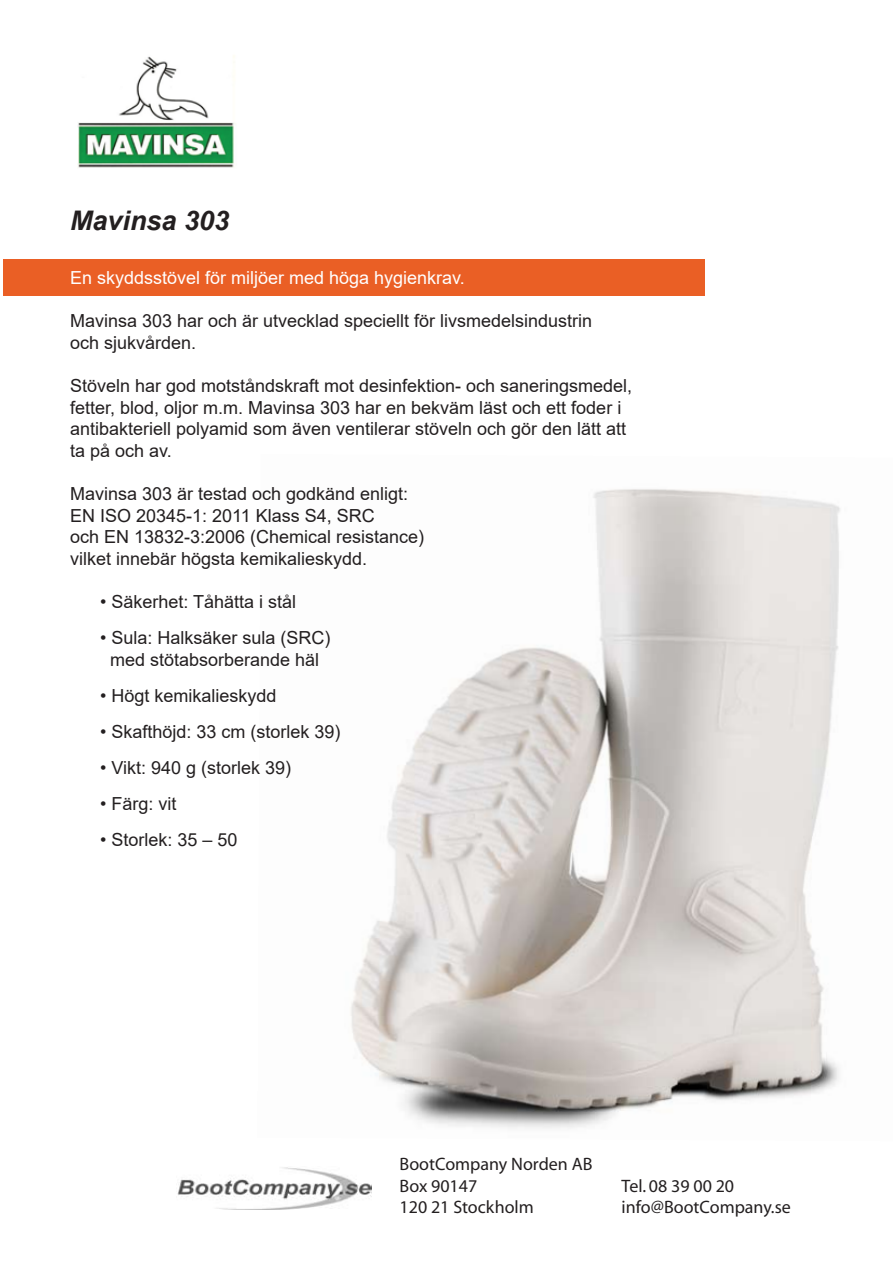
<style>
.page{position:relative;width:893px;height:1263px;background:#fff}
.page>*{position:absolute;margin:0;border:0;box-sizing:border-box;transform-origin:0 0}
.t1{font:italic 700 27px "Arial";color:#231f20}
.t2{font:18px/21.6px "Arial";color:#231f20}
.t3{font:18px/21.6px "Myriad Pro";color:#231f20}
.t4{font:18px "Arial";color:#fff}
</style>
<div class="page">
<div style="left:3px;top:260px;width:701px;height:36px;background:#ea5f25"></div>
<img style="left:351px;top:489px;width:489px;height:640px">
<img style="left:78px;top:56px;width:157px;height:112px">
<img style="left:177px;top:1167px;width:195px;height:42px">
<h1 class="t1" style="left:70px;top:203px;width:161px">Mavinsa 303</h1>
<p class="t4" style="left:70px;top:265px;width:396px">En skyddsstövel för miljöer med höga hygienkrav.</p>
<p class="t2" style="left:70px;top:310px;width:524px">Mavinsa 303 har och är utvecklad speciellt för livsmedelsindustrin och sjukvården.</p>
<p class="t2" style="left:70px;top:375px;width:564px">Stöveln har god motståndskraft mot desinfektion- och saneringsmedel, fetter, blod, oljor m.m. Mavinsa 303 har en bekväm läst och ett foder i antibakteriell polyamid som även ventilerar stöveln och gör den lätt att ta på och av.</p>
<p class="t2" style="left:70px;top:483px;width:356px">Mavinsa 303 är testad och godkänd enligt:<br>EN ISO 20345-1: 2011 Klass S4, SRC<br>och EN 13832-3:2006 (Chemical resistance) vilket innebär högsta kemikalieskydd.</p>
<p class="t2" style="left:100px;top:591px;width:198px">• Säkerhet: Tåhätta i stål</p>
<p class="t2" style="left:100px;top:627px;width:232px;text-align:center">• Sula: Halksäker sula (SRC) med stötabsorberande häl</p>
<p class="t2" style="left:100px;top:684px;width:178px">• Högt kemikalieskydd</p>
<p class="t2" style="left:100px;top:720px;width:242px">• Skafthöjd: 33 cm (storlek 39)</p>
<p class="t2" style="left:100px;top:756px;width:193px">• Vikt: 940 g (storlek 39)</p>
<p class="t2" style="left:100px;top:792px;width:78px">• Färg: vit</p>
<p class="t2" style="left:100px;top:828px;width:139px">• Storlek: 35 – 50</p>
<p class="t3" style="left:400px;top:1154px;width:194px">BootCompany Norden AB<br>Box 90147</p>
<p class="t3" style="left:622px;top:1175px;width:114px">Tel. 08 39 00 20</p>
<p class="t3" style="left:400px;top:1197px;width:136px">120 21 Stockholm</p>
<p class="t3" style="left:622px;top:1197px;width:171px">info@BootCompany.se</p>
</div>
